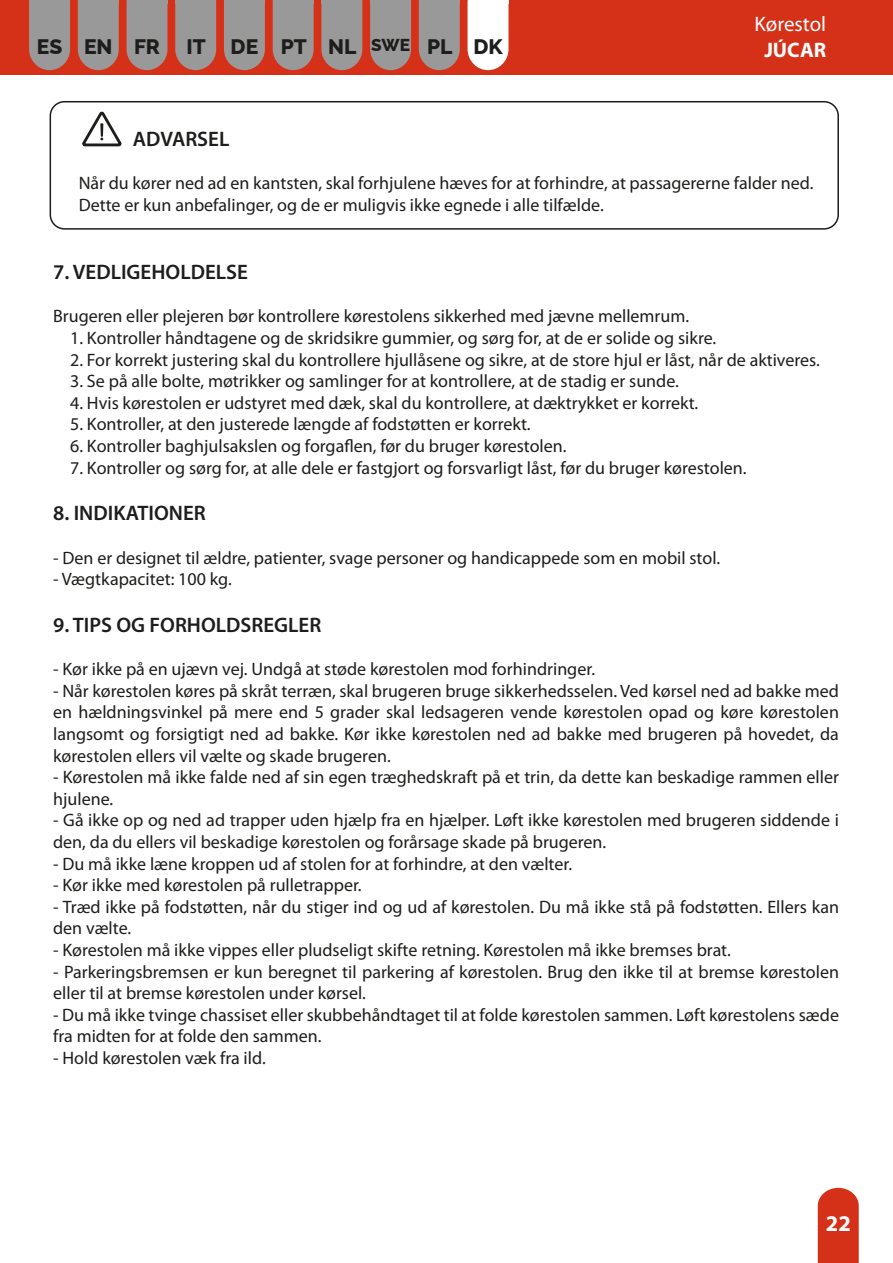
<style>
.page{position:relative;width:893px;height:1263px;background:#fff}
.page>*{position:absolute;margin:0;border:0;box-sizing:border-box;transform-origin:0 0}
.t1{font:700 22.5px "Myriad Pro";color:#fff}
.t2{font:600 21px "Myriad Pro";color:#1d1d1b}
.t3{font:800 21px "Raleway";color:#1d1d1b}
.t4{font:21px "Myriad Pro";color:#fff}
.t5{font:700 21px "Myriad Pro";color:#fff}
.t6{font:18px/21.6px "Myriad Pro";color:#1d1d1b}
.s1{font-size:17.25px}
</style>
<div class="page">
<div style="left:0;top:0;width:893px;height:75px;background:#d53118"></div>
<svg style="left:29px;top:0;width:41px;height:70px;background:#9d908e"></svg>
<div style="left:37px;top:34px;width:26px;height:20px;background:#999"></div>
<div style="left:127px;top:3px;width:40px;height:67px;background:#999"></div>
<hr style="left:127px;top:0;width:40px;height:3px;background:#999">
<svg style="left:78px;top:3px;width:41px;height:67px;background:#9d918f"></svg>
<hr style="left:78px;top:0;width:41px;height:3px;background:#999">
<svg style="left:321px;top:3px;width:41px;height:67px;background:#9d918f"></svg>
<hr style="left:321px;top:0;width:41px;height:3px;background:#999">
<svg style="left:468px;top:3px;width:40px;height:67px;background:#fbeeec"></svg>
<div style="left:473px;top:34px;width:30px;height:20px;background:#fff"></div>
<hr style="left:468px;top:0;width:40px;height:3px;background:#fff">
<svg style="left:273px;top:3px;width:41px;height:67px;background:#9d918f"></svg>
<hr style="left:273px;top:0;width:41px;height:3px;background:#999">
<svg style="left:419px;top:3px;width:41px;height:67px;background:#9d918f"></svg>
<hr style="left:419px;top:0;width:41px;height:3px;background:#999">
<svg style="left:224px;top:3px;width:41px;height:67px;background:#9d9190"></svg>
<hr style="left:224px;top:0;width:41px;height:3px;background:#999">
<svg style="left:370px;top:3px;width:41px;height:67px;background:#9d9190"></svg>
<hr style="left:370px;top:0;width:41px;height:3px;background:#999">
<svg style="left:175px;top:3px;width:41px;height:67px;background:#9d918f"></svg>
<hr style="left:175px;top:0;width:41px;height:3px;background:#999">
<svg style="left:818px;top:1188px;width:41px;height:75px;background:#d73c24"></svg>
<svg style="left:82px;top:111px;width:40px;height:36px"></svg>
<div style="left:50px;top:101px;width:789px;height:129px;border:2px solid #1d1d1b;border-radius:14px"></div>
<p class="t4" style="left:754px;top:11px;width:73px">Kørestol</p>
<p class="t3" style="left:37px;top:29px;width:125px">ES EN FR</p>
<p class="t3" style="left:186px;top:29px;width:318px">IT DE PT NL <span class="s1">SWE</span> PL DK</p>
<p class="t5" style="left:764px;top:36px;width:63px">JÚCAR</p>
<p class="t2" style="left:133px;top:126px;width:98px">ADVARSEL</p>
<p class="t6" style="left:79px;top:172px;width:736px">Når du kører ned ad en kantsten, skal forhjulene hæves for at forhindre, at passagererne falder ned.<br>Dette er kun anbefalinger, og de er muligvis ikke egnede i alle tilfælde.</p>
<p class="t2" style="left:53px;top:259px;width:196px">7. VEDLIGEHOLDELSE</p>
<p class="t6" style="left:53px;top:305px;width:637px">Brugeren eller plejeren bør kontrollere kørestolens sikkerhed med jævne mellemrum.</p>
<p class="t6" style="left:70px;top:327px;width:648px">1. Kontroller håndtagene og de skridsikre gummier, og sørg for, at de er solide og sikre.</p>
<p class="t6" style="left:70px;top:348px;width:751px">2. For korrekt justering skal du kontrollere hjullåsene og sikre, at de store hjul er låst, når de aktiveres.</p>
<p class="t6" style="left:70px;top:370px;width:610px">3. Se på alle bolte, møtrikker og samlinger for at kontrollere, at de stadig er sunde.</p>
<p class="t6" style="left:70px;top:392px;width:630px">4. Hvis kørestolen er udstyret med dæk, skal du kontrollere, at dæktrykket er korrekt.</p>
<p class="t6" style="left:70px;top:413px;width:462px">5. Kontroller, at den justerede længde af fodstøtten er korrekt.</p>
<p class="t6" style="left:70px;top:435px;width:498px">6. Kontroller baghjulsakslen og forgaflen, før du bruger kørestolen.</p>
<p class="t6" style="left:70px;top:456px;width:678px">7. Kontroller og sørg for, at alle dele er fastgjort og forsvarligt låst, før du bruger kørestolen.</p>
<p class="t2" style="left:53px;top:500px;width:154px">8. INDIKATIONER</p>
<p class="t6" style="left:53px;top:546px;width:668px">- Den er designet til ældre, patienter, svage personer og handicappede som en mobil stol.</p>
<p class="t6" style="left:53px;top:568px;width:180px">- Vægtkapacitet: 100 kg.</p>
<p class="t2" style="left:53px;top:612px;width:270px">9. TIPS OG FORHOLDSREGLER</p>
<p class="t6" style="left:53px;top:658px;width:543px">- Kør ikke på en ujævn vej. Undgå at støde kørestolen mod forhindringer.</p>
<p class="t6" style="left:53px;top:680px;width:787px;text-align:justify">- Når kørestolen køres på skråt terræn, skal brugeren bruge sikkerhedsselen. Ved kørsel ned ad bakke med en hældningsvinkel på mere end 5 grader skal ledsageren vende kørestolen opad og køre kørestolen langsomt og forsigtigt ned ad bakke. Kør ikke kørestolen ned ad bakke med brugeren på hovedet, da kørestolen ellers vil vælte og skade brugeren.</p>
<p class="t6" style="left:53px;top:766px;width:787px">- Kørestolen må ikke falde ned af sin egen træghedskraft på et trin, da dette kan beskadige rammen eller hjulene.</p>
<p class="t6" style="left:53px;top:809px;width:787px">- Gå ikke op og ned ad trapper uden hjælp fra en hjælper. Løft ikke kørestolen med brugeren siddende i den, da du ellers vil beskadige kørestolen og forårsage skade på brugeren.</p>
<p class="t6" style="left:53px;top:852px;width:520px">- Du må ikke læne kroppen ud af stolen for at forhindre, at den vælter.</p>
<p class="t6" style="left:53px;top:874px;width:310px">- Kør ikke med kørestolen på rulletrapper.</p>
<p class="t6" style="left:53px;top:896px;width:787px">- Træd ikke på fodstøtten, når du stiger ind og ud af kørestolen. Du må ikke stå på fodstøtten. Ellers kan den vælte.</p>
<p class="t6" style="left:53px;top:939px;width:679px">- Kørestolen må ikke vippes eller pludseligt skifte retning. Kørestolen må ikke bremses brat.</p>
<p class="t6" style="left:53px;top:960px;width:787px">- Parkeringsbremsen er kun beregnet til parkering af kørestolen. Brug den ikke til at bremse kørestolen eller til at bremse kørestolen under kørsel.</p>
<p class="t6" style="left:53px;top:1004px;width:787px">- Du må ikke tvinge chassiset eller skubbehåndtaget til at folde kørestolen sammen. Løft kørestolens sæde fra midten for at folde den sammen.</p>
<p class="t6" style="left:53px;top:1047px;width:214px">- Hold kørestolen væk fra ild.</p>
<p class="t1" style="left:826px;top:1209px;width:26px">22</p>
</div>
